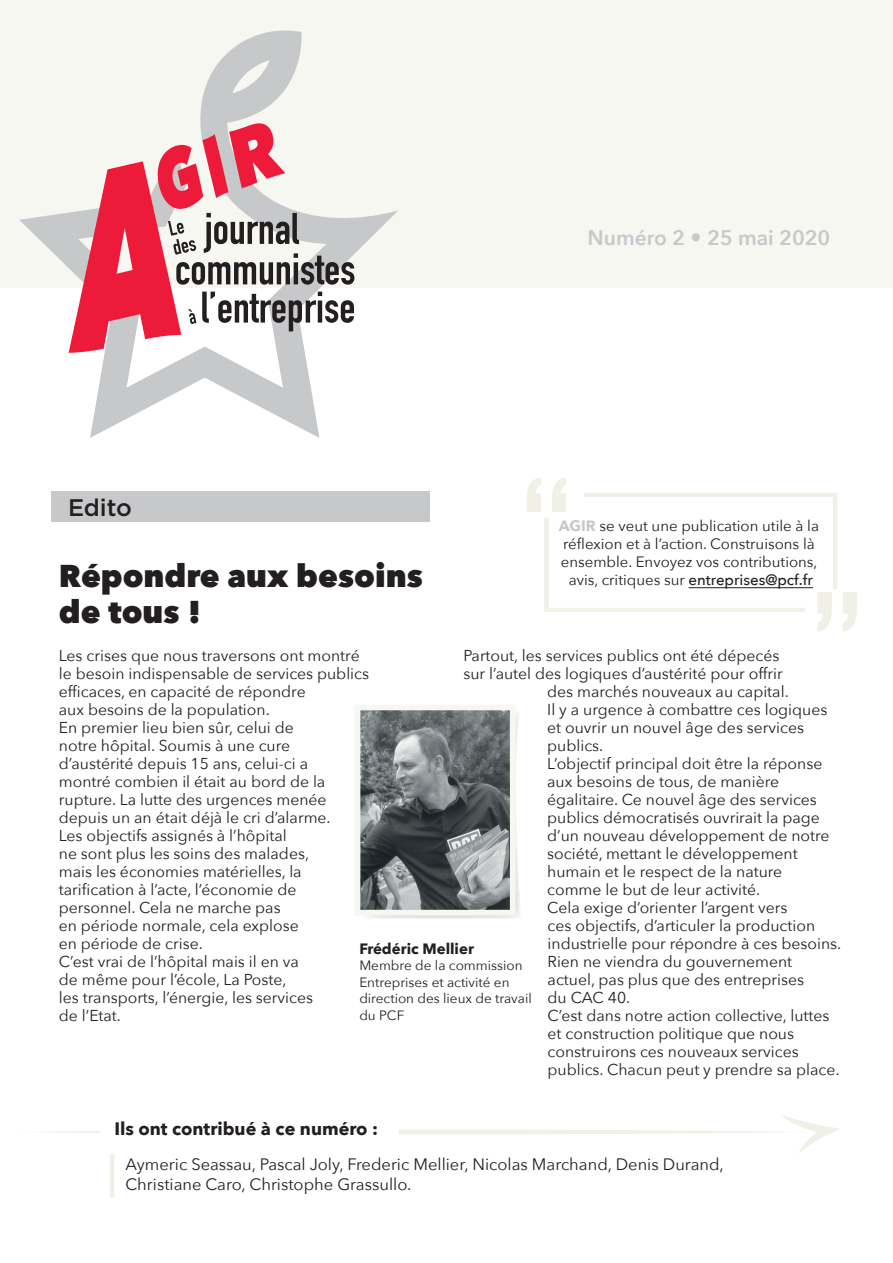
<style>
.page{position:relative;width:893px;height:1263px;background:#fff}
.page>*{position:absolute;margin:0;border:0;box-sizing:border-box;transform-origin:0 0}
.t1{font:800 31.5px/36px "Avenir Next";color:#231f20}
.t2{font:500 24px "Gotham";letter-spacing:-.005em;color:#231f20}
.t3{font:600 21px "Avenir Next";color:#c7c8ca}
.t4{font:700 18px "Avenir Next";color:#231f20}
.t5{font:16.5px/19.5px "Avenir Next";color:#231f20}
.t6{font:15.75px/18px "Avenir Next";color:#231f20}
.t7{font:15px/18px "Avenir Next";color:#231f20;text-align:center}
.t8{font:700 15px "Avenir Next";color:#231f20}
.t9{font:13.5px/16.5px "Avenir Next";color:#231f20}
.s1{font-weight:700;color:#c7c8ca}
.s2{font-weight:500}
</style>
<div class="page">
<div style="left:0;top:0;width:893px;height:287px;background:#f7f7f1"></div>
<svg style="left:19px;top:30px;width:379px;height:408px"></svg>
<svg style="left:69px;top:123px;width:285px;height:230px"></svg>
<div style="left:362px;top:707px;width:160px;height:214px;background:#231f20;opacity:.5"></div>
<img style="left:362px;top:712px;width:147px;height:196px">
<div style="left:355px;top:705px;width:161px;height:210px;border:6px solid #f7f7f1"></div>
<div style="left:51px;top:491px;width:378px;height:31px;background:#c7c8ca"></div>
<svg style="left:45px;top:1116px;width:795px;height:37px"></svg>
<div style="left:100px;top:1106px;width:298px;height:39px;background:#fff"></div>
<hr style="left:110px;top:1153px;width:4px;height:44px;background:#f0f0e6">
<svg style="left:527px;top:478px;width:310px;height:153px"></svg>
<svg style="left:843px;top:592px;width:14px;height:39px"></svg>
<h2 class="t2" style="left:68px;top:492px;width:66px">Edito</h2>
<h1 class="t1" style="left:59px;top:558px;width:365px">Répondre aux besoins de tous !</h1>
<h3 class="t3" style="left:588px;top:219px;width:244px">Numéro 2 25 mai 2020</h3>
<p class="t7" style="left:559px;top:517px;width:262px"><span class="s1">AGIR</span> se veut une publication utile à la réflexion et à l’action. Construisons là ensemble. Envoyez vos contributions, avis, critiques sur <span class="s2">entreprises@pcf.fr</span></p>
<p class="t6" style="left:59px;top:646px;width:312px">Les crises que nous traversons ont montré le besoin indispensable de services publics efficaces, en capacité de répondre<br>aux besoins de la population.<br>En premier lieu bien sûr, celui de<br>notre hôpital. Soumis à une cure<br>d’austérité depuis 15 ans, celui-ci a<br>montré combien il était au bord de la rupture. La lutte des urgences menée depuis un an était déjà le cri d’alarme.<br>Les objectifs assignés à l’hôpital<br>ne sont plus les soins des malades,<br>mais les économies matérielles, la tarification à l’acte, l’économie de personnel. Cela ne marche pas<br>en période normale, cela explose<br>en période de crise.<br>C’est vrai de l’hôpital mais il en va<br>de même pour l’école, La Poste,<br>les transports, l’énergie, les services<br>de l’Etat.</p>
<p class="t6" style="left:463px;top:646px;width:317px">Partout, les services publics ont été dépecés</p>
<p class="t6" style="left:463px;top:664px;width:321px">sur l’autel des logiques d’austérité pour offrir</p>
<p class="t6" style="left:547px;top:682px;width:243px">des marchés nouveaux au capital.</p>
<p class="t6" style="left:547px;top:700px;width:282px">Il y a urgence à combattre ces logiques</p>
<p class="t6" style="left:547px;top:718px;width:258px">et ouvrir un nouvel âge des services</p>
<p class="t6" style="left:547px;top:736px;width:58px">publics.</p>
<p class="t6" style="left:547px;top:754px;width:277px">L’objectif principal doit être la réponse</p>
<p class="t6" style="left:547px;top:772px;width:233px">aux besoins de tous, de manière</p>
<p class="t6" style="left:547px;top:790px;width:271px">égalitaire. Ce nouvel âge des services</p>
<p class="t6" style="left:547px;top:808px;width:274px">publics démocratisés ouvrirait la page</p>
<p class="t6" style="left:547px;top:826px;width:284px">d’un nouveau développement de notre</p>
<p class="t6" style="left:547px;top:844px;width:252px">société, mettant le développement</p>
<p class="t6" style="left:547px;top:862px;width:236px">humain et le respect de la nature</p>
<p class="t6" style="left:547px;top:880px;width:214px">comme le but de leur activité.</p>
<p class="t6" style="left:547px;top:898px;width:242px">Cela exige d’orienter l’argent vers</p>
<p class="t6" style="left:548px;top:916px;width:269px">ces objectifs, d’articuler la production</p>
<p class="t6" style="left:548px;top:934px;width:295px">industrielle pour répondre à ces besoins.</p>
<p class="t6" style="left:548px;top:952px;width:246px">Rien ne viendra du gouvernement</p>
<p class="t6" style="left:548px;top:970px;width:258px">actuel, pas plus que des entreprises</p>
<p class="t6" style="left:548px;top:988px;width:84px">du CAC 40.</p>
<p class="t6" style="left:548px;top:1006px;width:283px">C’est dans notre action collective, luttes</p>
<p class="t6" style="left:548px;top:1024px;width:248px">et construction politique que nous</p>
<p class="t6" style="left:548px;top:1042px;width:253px">construirons ces nouveaux services</p>
<p class="t6" style="left:548px;top:1060px;width:293px">publics. Chacun peut y prendre sa place.</p>
<p class="t8" style="left:359px;top:935px;width:116px">Frédéric Mellier</p>
<p class="t9" style="left:359px;top:957px;width:174px">Membre de la commission<br>Entreprises et activité en direction des lieux de travail du PCF</p>
<p class="t4" style="left:114px;top:1113px;width:265px">Ils ont contribué à ce numéro :</p>
<p class="t5" style="left:125px;top:1154px;width:600px">Aymeric Seassau, Pascal Joly, Frederic Mellier, Nicolas Marchand, Denis Durand,<br>Christiane Caro, Christophe Grassullo.</p>
</div>
